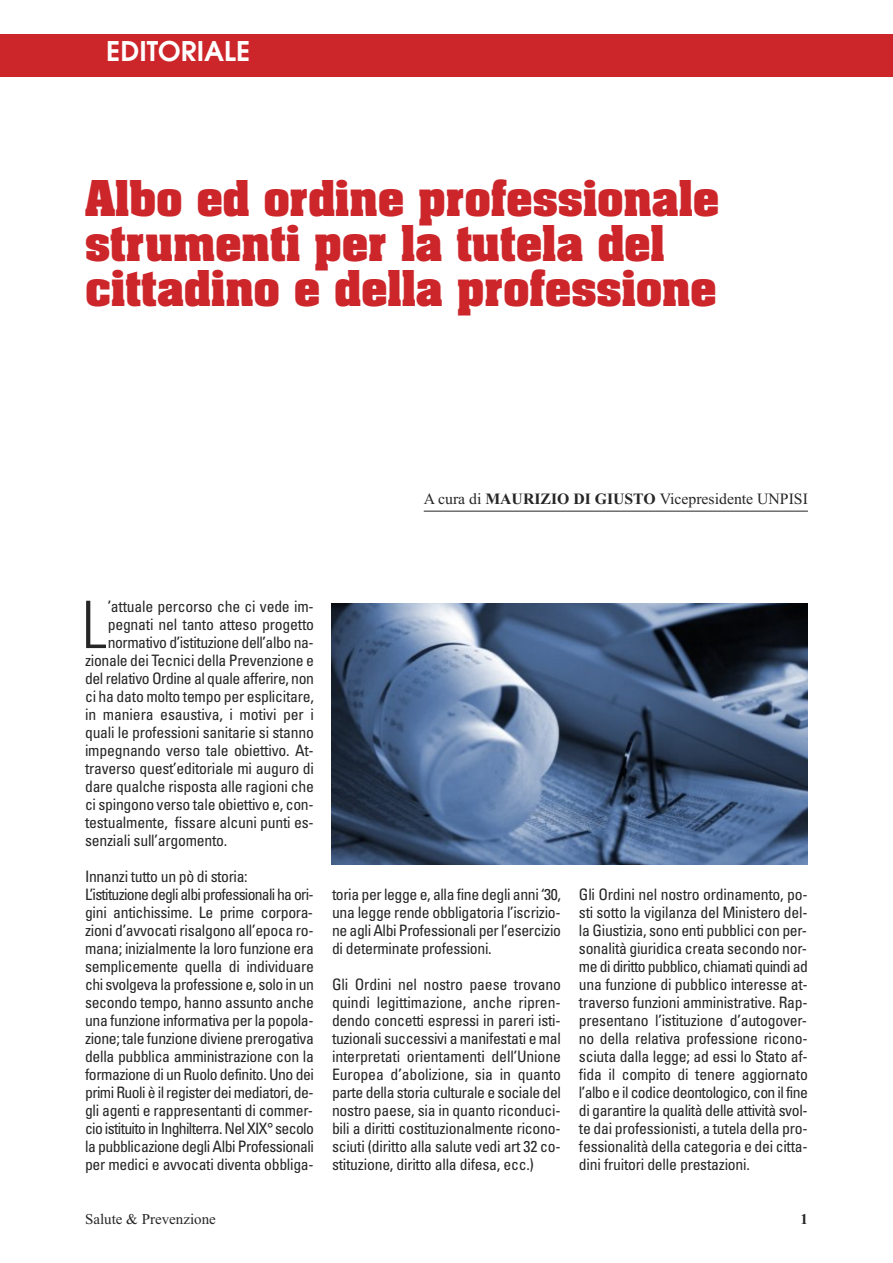
<style>
.page{position:relative;width:893px;height:1263px;background:#fff}
.page>*{position:absolute;margin:0;border:0;box-sizing:border-box;transform-origin:0 0}
.t1{font:300 condensed 65.55px "Univers";color:#272627}
.t2{font:700 42px/45px "Aachen Std";color:#cc262b}
.t3{font:700 27px "Avian";color:#fff}
.t4{font:condensed 15.75px/18px "Univers";letter-spacing:-.02em;color:#272627;text-align:justify}
.t5{font:15.75px "Times New Roman";color:#272627}
.t6{font:15px "Times New Roman";color:#272627}
.t7{font:700 15px "Times New Roman";color:#272627}
.s1{font-family:"Times New Roman PS Bold MT OTF"}
</style>
<div class="page">
<hr style="left:424px;top:511px;width:384px;height:1px;background:#272627">
<div style="left:0;top:34px;width:893px;height:43px;background:#cc262b"></div>
<img style="left:332px;top:604px;width:476px;height:260px">
<h3 class="t3" style="left:106px;top:34px;width:145px">EDITORIALE</h3>
<h2 class="t2" style="left:85px;top:179px;width:636px">Albo ed ordine professionale strumenti per la tutela del cittadino e della professione</h2>
<p class="t5" style="left:424px;top:489px;width:386px">A cura di <span class="s1">MAURIZIO DI GIUSTO</span> Vicepresidente UNPISI</p>
<h1 class="t1" style="left:82px;top:601px;width:27px">L</h1>
<p class="t4" style="left:108px;top:599px;width:208px">’attuale percorso che ci vede im-</p>
<p class="t4" style="left:108px;top:617px;width:208px">pegnati nel tanto atteso progetto</p>
<p class="t4" style="left:108px;top:635px;width:208px">normativo d’istituzione dell’albo na-</p>
<p class="t4" style="left:85px;top:653px;width:230px">zionale dei Tecnici della Prevenzione e</p>
<p class="t4" style="left:85px;top:671px;width:230px">del relativo Ordine al quale afferire, non</p>
<p class="t4" style="left:85px;top:689px;width:230px">ci ha dato molto tempo per esplicitare,</p>
<p class="t4" style="left:85px;top:707px;width:230px">in maniera esaustiva, i motivi per i</p>
<p class="t4" style="left:85px;top:725px;width:230px">quali le professioni sanitarie si stanno</p>
<p class="t4" style="left:85px;top:743px;width:230px">impegnando verso tale obiettivo. At-</p>
<p class="t4" style="left:85px;top:761px;width:230px">traverso quest’editoriale mi auguro di</p>
<p class="t4" style="left:85px;top:779px;width:230px">dare qualche risposta alle ragioni che</p>
<p class="t4" style="left:85px;top:797px;width:230px">ci spingono verso tale obiettivo e, con-</p>
<p class="t4" style="left:85px;top:815px;width:230px">testualmente, fissare alcuni punti es-</p>
<p class="t4" style="left:85px;top:833px;width:144px">senziali sull’argomento.</p>
<p class="t4" style="left:85px;top:869px;width:230px;text-align:left">Innanzi tutto un pò di storia:<br>L’istituzione degli albi professionali ha ori&shy;gini antichissime. Le prime corpora&shy;zioni d’avvocati risalgono all’epoca ro&shy;mana; inizialmente la loro funzione era semplicemente quella di individuare chi svolgeva la professione e, solo in un secondo tempo, hanno assunto anche una funzione informativa per la popola&shy;zione; tale funzione diviene prerogativa della pubblica amministrazione con la formazione di un Ruolo definito. Uno dei primi Ruoli è il register dei mediatori, de&shy;gli agenti e rappresentanti di commer&shy;cio istituito in Inghilterra. Nel XIX° secolo la pubblicazione degli Albi Professionali per medici e avvocati diventa obbliga-</p>
<p class="t4" style="left:332px;top:887px;width:230px">toria per legge e, alla fine degli anni ‘30, una legge rende obbligatoria l’iscrizio&shy;ne agli Albi Professionali per l’esercizio di determinate professioni.</p>
<p class="t4" style="left:332px;top:977px;width:230px">Gli Ordini nel nostro paese trovano quindi legittimazione, anche ripren&shy;dendo concetti espressi in pareri isti&shy;tuzionali successivi a manifestati e mal interpretati orientamenti dell’Unione Europea d’abolizione, sia in quanto parte della storia culturale e sociale del nostro paese, sia in quanto riconduci&shy;bili a diritti costituzionalmente ricono&shy;sciuti (diritto alla salute vedi art 32 co&shy;stituzione, diritto alla difesa, ecc.)</p>
<p class="t4" style="left:579px;top:887px;width:230px">Gli Ordini nel nostro ordinamento, po&shy;sti sotto la vigilanza del Ministero del&shy;la Giustizia, sono enti pubblici con per&shy;sonalità giuridica creata secondo nor&shy;me di diritto pubblico, chiamati quindi ad una funzione di pubblico interesse at&shy;traverso funzioni amministrative. Rap&shy;presentano l’istituzione d’autogover&shy;no della relativa professione ricono&shy;sciuta dalla legge; ad essi lo Stato af&shy;fida il compito di tenere aggiornato l’albo e il codice deontologico, con il fine di garantire la qualità delle attività svol&shy;te dai professionisti, a tutela della pro&shy;fessionalità della categoria e dei citta&shy;dini fruitori delle prestazioni.</p>
<p class="t6" style="left:85px;top:1210px;width:132px">Salute &amp; Prevenzione</p>
<p class="t7" style="left:800px;top:1210px;width:9px">1</p>
</div>
